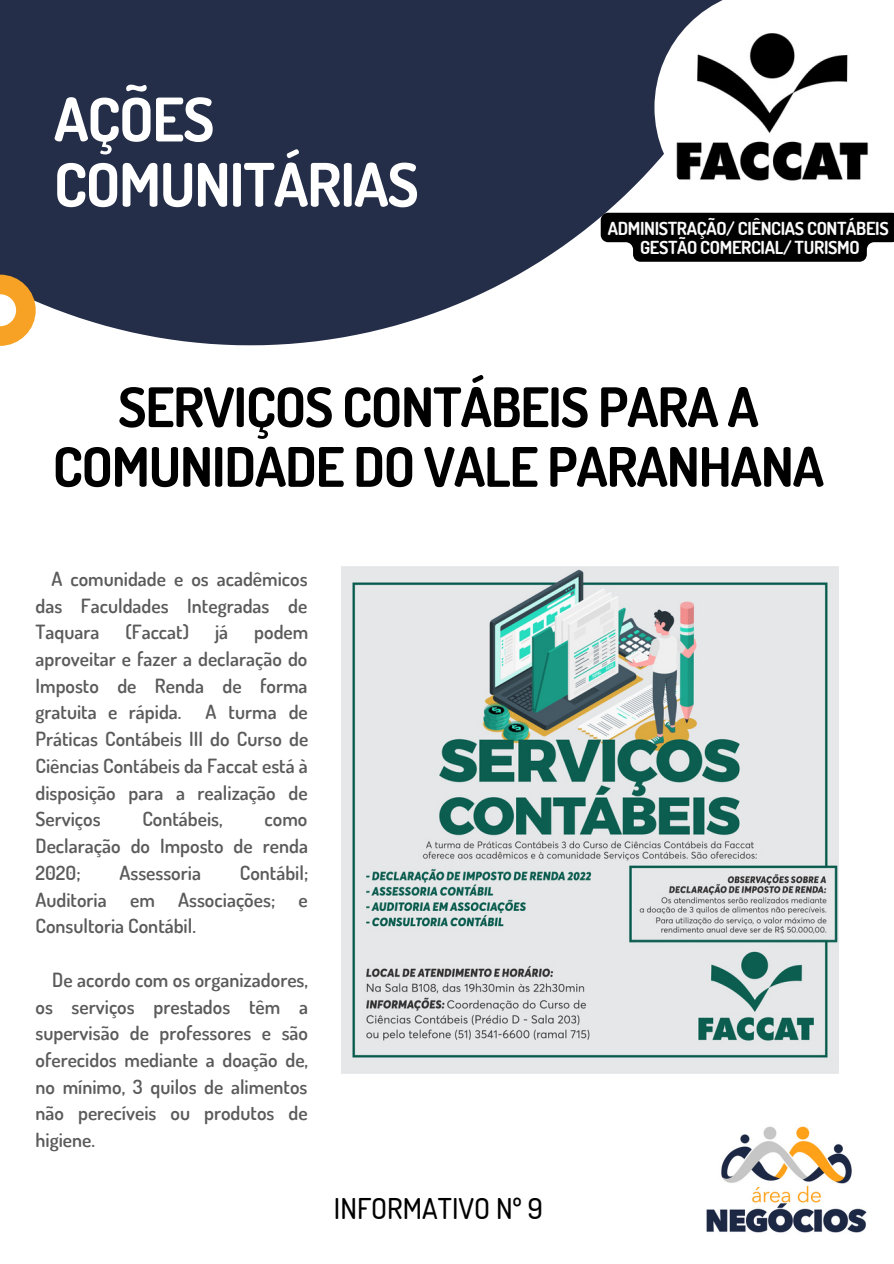
<style>
.page{position:relative;width:894px;height:1264px;background:#fff}
.page>*{position:absolute;margin:0;border:0;box-sizing:border-box;transform-origin:0 0}
.t1{font:700 60px "Dosis";letter-spacing:-.02em;color:#fff}
.t2{font:700 54.45px/59.7px "Dosis";letter-spacing:-.02em;color:#000;text-align:center}
.t3{font:500 28.65px "Dosis";color:#000}
.t4{font:600 19.5px/26.7px "Dosis";color:#000;text-align:justify}
.t5{font:700 18px "Dosis";letter-spacing:-.02em;color:#fafafb}
</style>
<div class="page">
<svg style="left:0;top:0;width:654px;height:345px;background:#3a435b"></svg>
<img style="left:680px;top:1073px;width:187px;height:160px">
<img style="left:341px;top:567px;width:497px;height:506px">
<img style="left:654px;top:0;width:237px;height:213px">
<svg style="left:0;top:275px;width:36px;height:71px"></svg>
<svg style="left:600px;top:213px;width:293px;height:49px;background:#161616"></svg>
<p class="t1" style="left:54px;top:80px;width:162px">AÇÕES</p>
<p class="t1" style="left:54px;top:145px;width:366px">COMUNITÁRIAS</p>
<p class="t5" style="left:607px;top:216px;width:282px">ADMINISTRAÇÃO/ CIÊNCIAS CONTÁBEIS</p>
<p class="t5" style="left:640px;top:236px;width:221px">GESTÃO COMERCIAL/ TURISMO</p>
<p class="t2" style="left:53px;top:376px;width:772px">SERVIÇOS CONTÁBEIS PARA A<br>COMUNIDADE DO VALE PARANHANA</p>
<p class="t4" style="left:35px;top:564px;width:274px;text-indent:16px">A comunidade e os acadêmicos das Faculdades Integradas de Taquara</p>
<p class="t4" style="left:125px;top:618px;width:65px">(Faccat)</p>
<p class="t4" style="left:215px;top:618px;width:15px">já</p>
<p class="t4" style="left:35px;top:618px;width:274px;text-indent:219px">podem aproveitar e fazer a declaração do Imposto de Renda de forma gratuita e rápida. A turma de Práticas Contábeis III do Curso de Ciências Contábeis da Faccat está à disposição para a realização de Serviços</p>
<p class="t4" style="left:142px;top:805px;width:82px">Contábeis,</p>
<p class="t4" style="left:35px;top:805px;width:274px;text-indent:229px">como Declaração do Imposto de renda 2020;</p>
<p class="t4" style="left:35px;top:858px;width:274px;text-indent:204px">Contábil; Auditoria em Associações; e Consultoria Contábil.</p>
<p class="t4" style="left:35px;top:965px;width:274px;text-indent:17px">De acordo com os organizadores, os serviços prestados têm a supervisão de professores e são oferecidos mediante a doação de, no mínimo, 3 quilos de alimentos não perecíveis ou produtos de higiene.</p>
<p class="t4" style="left:119px;top:858px;width:83px">Assessoria</p>
<p class="t3" style="left:334px;top:1189px;width:210px">INFORMATIVO Nº 9</p>
</div>
